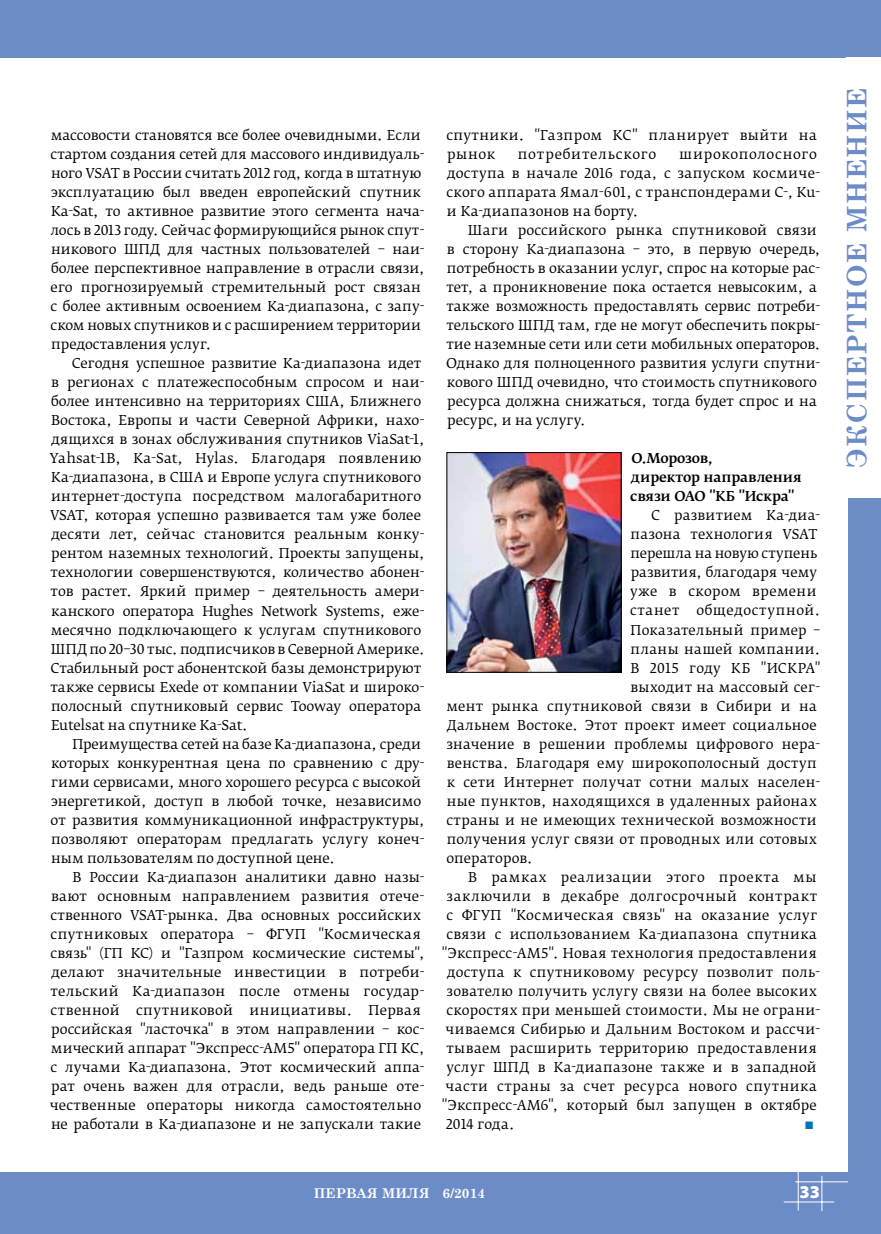
<style>
.page{position:relative;width:881px;height:1234px;background:#fff}
.page>*{position:absolute;margin:0;border:0;box-sizing:border-box;transform-origin:0 0}
.t1{font:700 27px "Century Schoolbook";letter-spacing:.05em;color:#6c8cc8}
.t2{font:900 18px "Myriad Pro";color:#fff}
.t3{font:13.5px/19px "Fedra Serif B Pro";letter-spacing:.005em;color:#000}
.t4{font:13.5px "Fedra Serif B Pro";letter-spacing:.035em;color:#000}
.t5{font:13.5px "Fedra Serif B Pro";letter-spacing:.025em;color:#000}
.t6{font:13.5px/19px "Fedra Serif B Pro";letter-spacing:.03em;color:#000}
.t7{font:500 13.5px/19px "Fedra Serif B Pro";letter-spacing:-.01em;color:#000}
.t8{font:13.5px "Fedra Serif B Pro";letter-spacing:.045em;color:#000}
.t9{font:13.5px "Fedra Serif B Pro";letter-spacing:.05em;color:#000}
.t10{font:700 13.5px "Century Schoolbook";color:#fff}
.t11{font:13.5px "Fedra Serif B Pro";letter-spacing:.055em;color:#000}
.t12{font:13.5px "Fedra Serif B Pro";color:#0072bc}
</style>
<div class="page">
<div style="left:0;top:0;width:880px;height:57px;background:#6c8cc8"></div>
<div style="left:0;top:1172px;width:880px;height:61px;background:#6c8cc8"></div>
<hr style="left:783px;top:1201px;width:50px;height:1px;background:#fff">
<hr style="left:797px;top:1171px;width:1px;height:39px;background:#fff">
<hr style="left:821px;top:1175px;width:1px;height:35px;background:#fff">
<hr style="left:795px;top:1181px;width:85px;height:1px;background:#fff">
<div style="left:847px;top:0;width:33px;height:1233px;background:#6c8cc8"></div>
<img style="left:448px;top:454px;width:171px;height:216px">
<div style="left:446px;top:452px;width:175px;height:220px;border:1px solid #000"></div>
<div style="left:846px;top:57px;width:34px;height:440px;background:#fff"></div>
<p class="t3" style="left:51px;top:125px;width:375px">массовости становятся все более очевидными. Если стартом создания сетей для массового индивидуаль&shy;ного VSAT в России считать 2012 год, когда в штатную эксплуатацию был введен европейский спутник Ka-Sat, то активное развитие этого сегмента нача&shy;лось в 2013 году. Сейчас формирующийся рынок спут&shy;никового ШПД для частных пользователей – наи&shy;более перспективное направление в отрасли связи, его прогнозируемый стремительный рост связан с более активным освоением Ка-диапазона, с запу&shy;ском новых спутников и с расширением территории предоставления услуг.</p>
<p class="t3" style="left:50px;top:354px;width:376px;text-indent:22px">Сегодня успешное развитие Ka-диапазона идет в регионах с платежеспособным спросом и наи&shy;более интенсивно на территориях США, Ближнего Востока, Европы и части Северной Африки, нахо&shy;дящихся в зонах обслуживания спутников ViaSat-1, Yahsat-1B, Ka-Sat, Hylas. Благодаря появлению Ка-диапазона, в США и Европе услуга спутникового интернет-доступа посредством малогабаритного VSAT, которая успешно развивается там уже более десяти лет, сейчас становится реальным конку&shy;рентом наземных технологий. Проекты запущены, технологии совершенствуются, количество абонен&shy;тов растет. Яркий пример – деятельность амери&shy;канского оператора Hughes Network Systems, еже&shy;месячно подключающего к услугам спутникового ШПД по 20–30 тыс. подписчиков в Северной Америке.<br>Стабильный рост абонентской базы демонстрируют также сервисы Exede от компании ViaSat и широко&shy;полосный спутниковый сервис Tooway оператора Eutelsat на спутнике Ka-Sat.</p>
<p class="t3" style="left:51px;top:734px;width:375px;text-indent:22px">Преимущества сетей на базе Ка-диапазона, среди которых конкурентная цена по сравнению с дру&shy;гими сервисами, много хорошего ресурса с высокой энергетикой, доступ в любой точке, независимо от развития коммуникационной инфраструктуры, позволяют операторам предлагать услугу конеч&shy;ным пользователям по доступной цене.</p>
<p class="t3" style="left:50px;top:867px;width:376px;text-indent:23px">В России Ка-диапазон аналитики давно назы&shy;вают основным направлением развития отече&shy;ственного VSAT-рынка. Два основных российских спутниковых оператора – ФГУП "Космическая связь" (ГП КС) и "Газпром космические системы", делают значительные инвестиции в потреби&shy;тельский Ka-диапазон после отмены государ&shy;ственной спутниковой инициативы. Первая российская "ласточка" в этом направлении – кос&shy;мический аппарат "Экспресс-АМ5" оператора ГП КС, с лучами Ка-диапазона. Этот космический аппа&shy;рат очень важен для отрасли, ведь раньше оте&shy;чественные операторы никогда самостоятельно не работали в Ка-диапазоне и не запускали такие</p>
<p class="t6" style="left:446px;top:125px;width:372px">спутники. "Газпром КС" планирует выйти на рынок</p>
<p class="t11" style="left:517px;top:145px;width:140px">потребительского</p>
<p class="t3" style="left:446px;top:144px;width:375px;text-indent:232px">широкополосного доступа в начале 2016 года, с запуском космиче&shy;ского аппарата Ямал-601, с транспондерами С-, Ku&shy;и Ka-диапазонов на борту.</p>
<p class="t3" style="left:446px;top:220px;width:375px;text-indent:22px">Шаги российского рынка спутниковой связи в сторону Ка-диапазона – это, в первую очередь, потребность в оказании услуг, спрос на которые рас&shy;тет, а проникновение пока остается невысоким, а также возможность предоставлять сервис потреби&shy;тельского ШПД там, где не могут обеспечить покры&shy;тие наземные сети или сети мобильных операторов.<br>Однако для полноценного развития услуги спутни&shy;кового ШПД очевидно, что стоимость спутникового ресурса должна снижаться, тогда будет спрос и на ресурс, и на услугу.</p>
<p class="t7" style="left:630px;top:449px;width:173px">О.Морозов,<br>директор направления связи ОАО "КБ "Искра"</p>
<p class="t3" style="left:651px;top:506px;width:170px">С развитием Ка-диа-</p>
<p class="t3" style="left:630px;top:525px;width:188px">пазона технология VSAT</p>
<p class="t3" style="left:630px;top:544px;width:188px">перешла на новую ступень</p>
<p class="t3" style="left:630px;top:563px;width:188px">развития, благодаря чему</p>
<p class="t4" style="left:630px;top:583px;width:188px">уже в скором времени</p>
<p class="t9" style="left:630px;top:602px;width:192px">станет общедоступной.</p>
<p class="t3" style="left:630px;top:620px;width:191px">Показательный пример –</p>
<p class="t3" style="left:630px;top:639px;width:191px">планы нашей компании.</p>
<p class="t6" style="left:630px;top:658px;width:191px">В 2015 году КБ "ИСКРА"</p>
<p class="t3" style="left:630px;top:677px;width:191px">выходит на массовый сег-</p>
<p class="t3" style="left:446px;top:696px;width:372px">мент рынка спутниковой связи в Сибири и на</p>
<p class="t3" style="left:446px;top:715px;width:371px">Дальнем Востоке. Этот проект имеет социальное</p>
<p class="t3" style="left:446px;top:734px;width:375px">значение в решении проблемы цифрового нера-</p>
<p class="t3" style="left:446px;top:753px;width:371px">венства. Благодаря ему широкополосный доступ</p>
<p class="t3" style="left:446px;top:772px;width:375px">к сети Интернет получат сотни малых населен-</p>
<p class="t3" style="left:446px;top:791px;width:371px">ные пунктов, находящихся в удаленных районах</p>
<p class="t3" style="left:446px;top:810px;width:372px">страны и не имеющих технической возможности</p>
<p class="t3" style="left:446px;top:829px;width:371px">получения услуг связи от проводных или сотовых</p>
<p class="t3" style="left:446px;top:848px;width:88px">операторов.</p>
<p class="t8" style="left:468px;top:868px;width:350px">В рамках реализации этого проекта мы</p>
<p class="t4" style="left:446px;top:887px;width:372px">заключили в декабре долгосрочный контракт</p>
<p class="t4" style="left:446px;top:906px;width:372px">с ФГУП "Космическая связь" на оказание услуг</p>
<p class="t3" style="left:446px;top:924px;width:372px">связи с использованием Ка-диапазона спутника</p>
<p class="t5" style="left:441px;top:944px;width:376px">"Экспресс-АМ5". Новая технология предоставления</p>
<p class="t3" style="left:447px;top:962px;width:374px">доступа к спутниковому ресурсу позволит поль-</p>
<p class="t3" style="left:446px;top:981px;width:372px">зователю получить услугу связи на более высоких</p>
<p class="t3" style="left:446px;top:1000px;width:375px">скоростях при меньшей стоимости. Мы не ограни-</p>
<p class="t3" style="left:445px;top:1019px;width:376px">чиваемся Сибирью и Дальним Востоком и рассчи-</p>
<p class="t5" style="left:446px;top:1039px;width:372px">тываем расширить территорию предоставления</p>
<p class="t5" style="left:446px;top:1058px;width:371px">услуг ШПД в Ка-диапазоне также и в западной</p>
<p class="t4" style="left:445px;top:1077px;width:373px">части страны за счет ресурса нового спутника</p>
<p class="t3" style="left:441px;top:1095px;width:376px">"Экспресс-АМ6", который был запущен в октябре</p>
<p class="t3" style="left:446px;top:1114px;width:70px">2014 года.</p>
<p class="t12" style="left:804px;top:1115px;width:12px">▪</p>
<p class="t10" style="left:314px;top:1181px;width:173px">ПЕРВАЯ МИЛЯ 6/2014</p>
<h2 class="t2" style="left:799px;top:1181px;width:22px">33</h2>
<h1 class="t1" style="left:835px;top:467px;width:379px;rotate:-90deg">экспертное мнение</h1>
</div>
